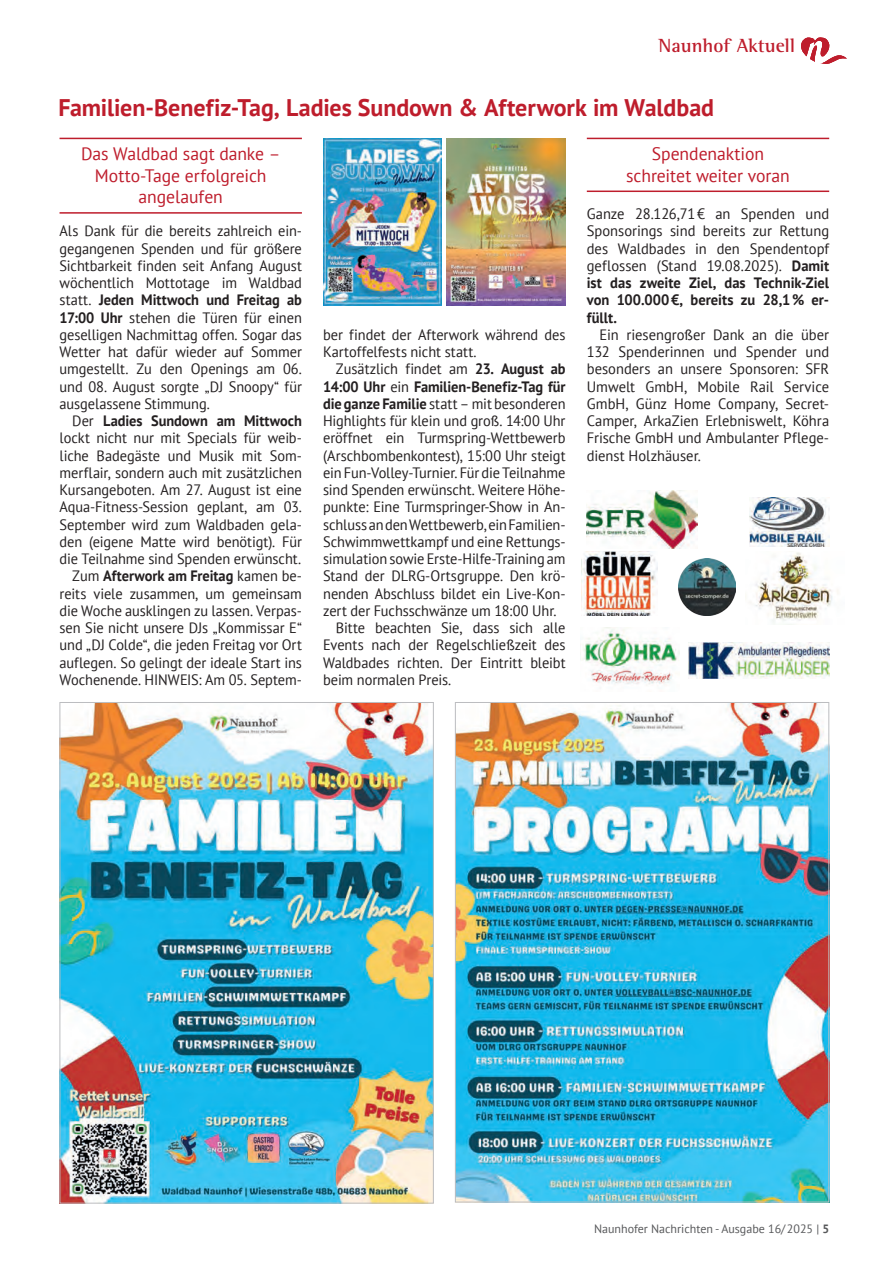
<style>
.page{position:relative;width:893px;height:1263px;background:#fff}
.page>*{position:absolute;margin:0;border:0;box-sizing:border-box;transform-origin:0 0}
.t1{font:700 24px "PT Sans";letter-spacing:-.005em;color:#be1d2c}
.t2{font:700 19.5px "Rotis Semi Serif Std";letter-spacing:.005em;color:#be1d2c}
.t3{font:18px/21.6px "PT Sans";letter-spacing:-.005em;color:#be1d2c;text-align:center}
.t4{font:15px/17.2px "PT Sans";letter-spacing:-.005em;color:#231f20;text-align:justify;scale:.96 1}
.t5{font:15px/17.2px "PT Sans";letter-spacing:-.005em;color:#231f20;text-align:justify}
.t6{font:700 15px "PT Sans";letter-spacing:-.005em;color:#231f20;scale:.96 1}
.t7{font:12px "PT Sans";color:#57585a}
.s1{font-weight:700}
.s2{font-weight:400}
</style>
<div class="page">
<svg style="left:801px;top:37px;width:46px;height:27px"></svg>
<hr style="left:60px;top:138px;width:242px;height:1px;background:#be1d2c">
<hr style="left:60px;top:212px;width:242px;height:2px;background:#be1d2c">
<hr style="left:587px;top:138px;width:242px;height:1px;background:#be1d2c">
<hr style="left:587px;top:191px;width:242px;height:1px;background:#be1d2c">
<img style="left:62px;top:704px;width:370px;height:497px">
<img style="left:323px;top:138px;width:119px;height:168px">
<img style="left:457px;top:704px;width:370px;height:496px">
<img style="left:447px;top:138px;width:118px;height:168px">
<img style="left:749px;top:497px;width:80px;height:50px">
<img style="left:581px;top:552px;width:76px;height:63px">
<img style="left:678px;top:558px;width:58px;height:58px">
<img style="left:587px;top:490px;width:110px;height:59px">
<img style="left:580px;top:628px;width:100px;height:56px">
<img style="left:745px;top:552px;width:93px;height:70px">
<img style="left:688px;top:642px;width:141px;height:36px">
<h2 class="t2" style="left:659px;top:34px;width:138px">Naunhof Aktuell</h2>
<h1 class="t1" style="left:59px;top:91px;width:657px">Familien-Benefiz-Tag, Ladies Sundown &amp; Afterwork im Waldbad</h1>
<p class="t3" style="left:81px;top:143px;width:201px">Das Waldbad sagt danke –<br>Motto-Tage erfolgreich angelaufen</p>
<p class="t4" style="left:60px;top:222px;width:254px">Als Dank für die bereits zahlreich ein&shy;gegangenen Spenden und für größere Sichtbarkeit finden seit Anfang August wöchentlich Mottotage im Waldbad statt. <span class="s1">Jeden Mittwoch und Freitag ab 17:00 Uhr</span> stehen die Türen für einen geselligen Nachmittag offen. Sogar das Wetter hat dafür wieder auf Sommer umgestellt. Zu den Openings am 06. und 08. August sorgte „DJ Snoopy“ für ausgelassene Stimmung.</p>
<p class="t4" style="left:60px;top:412px;width:254px;text-align:right">Der <span class="s1">Ladies Sundown am Mittwoch </span>lockt nicht nur mit Specials für weib&shy;liche Badegäste und Musik mit Som&shy;merflair, sondern auch mit zusätzlichen Kursangeboten. Am 27. August ist eine Aqua-Fitness-Session geplant, am 03.<br>September wird zum Waldbaden gela&shy;den (eigene Matte wird benötigt). Für die Teilnahme sind Spenden erwünscht.<br>Zum <span class="s1">Afterwork am Freitag</span> kamen be&shy;reits viele zusammen, um gemeinsam die Woche ausklingen zu lassen. Verpas&shy;sen Sie nicht unsere DJs „Kommissar E“ und „DJ Colde“, die jeden Freitag vor Ort auflegen. So gelingt der ideale Start ins Wochenende. HINWEIS: Am 05. Septem-</p>
<p class="t3" style="left:626px;top:143px;width:165px">Spendenaktion schreitet weiter voran</p>
<p class="t5" style="left:587px;top:205px;width:244px">Ganze 28.126,71€ an Spenden und Sponsorings sind bereits zur Rettung des Waldbades in den Spendentopf geflossen (Stand 19.08.2025). <span class="s1">Damit ist das zweite Ziel, das Technik-Ziel von 100.000€, bereits zu 28,1% er&shy;füllt.</span></p>
<p class="t5" style="left:587px;top:326px;width:244px;text-indent:13px">Ein riesengroßer Dank an die über 132 Spenderinnen und Spender und besonders an unsere Sponsoren: SFR Umwelt GmbH, Mobile Rail Service GmbH, Günz Home Company, Secret-Camper, ArkaZien Erlebniswelt, Köhra Frische GmbH und Ambulanter Pflege&shy;dienst Holzhäuser.</p>
<p class="t4" style="left:323px;top:326px;width:254px">ber findet der Afterwork während des<br>Kartoffelfests nicht statt.</p>
<p class="t4" style="left:336px;top:360px;width:241px">Zusätzlich findet am <span class="s1">23. August ab</span></p>
<p class="t6" style="left:323px;top:376px;width:254px">14:00 Uhr <span class="s2">ein</span> Familien-Benefiz-Tag für</p>
<p class="t4" style="left:323px;top:395px;width:254px"><span class="s1">die ganze Familie</span> statt – mit besonderen</p>
<p class="t4" style="left:323px;top:412px;width:254px">Highlights für klein und groß. 14:00 Uhr</p>
<p class="t4" style="left:323px;top:429px;width:254px">eröffnet ein Turmspring-Wettbewerb</p>
<p class="t4" style="left:323px;top:446px;width:254px">(Arschbombenkontest), 15:00 Uhr steigt</p>
<p class="t4" style="left:323px;top:464px;width:254px">ein Fun-Volley-Turnier. Für die Teilnahme</p>
<p class="t4" style="left:323px;top:481px;width:254px">sind Spenden erwünscht. Weitere Höhe-</p>
<p class="t4" style="left:323px;top:498px;width:254px">punkte: Eine Turmspringer-Show in An-</p>
<p class="t4" style="left:323px;top:515px;width:254px">schluss an den Wettbewerb, ein Familien-</p>
<p class="t4" style="left:323px;top:533px;width:254px">Schwimmwettkampf und eine Rettungs-</p>
<p class="t4" style="left:323px;top:550px;width:254px">simulation sowie Erste-Hilfe-Training am</p>
<p class="t4" style="left:323px;top:567px;width:254px">Stand der DLRG-Ortsgruppe. Den krö-</p>
<p class="t4" style="left:323px;top:584px;width:254px">nenden Abschluss bildet ein Live-Kon-</p>
<p class="t4" style="left:323px;top:602px;width:245px">zert der Fuchsschwänze um 18:00 Uhr.</p>
<p class="t4" style="left:336px;top:619px;width:241px">Bitte beachten Sie, dass sich alle</p>
<p class="t4" style="left:323px;top:636px;width:254px">Events nach der Regelschließzeit des</p>
<p class="t4" style="left:323px;top:653px;width:254px">Waldbades richten. Der Eintritt bleibt</p>
<p class="t4" style="left:323px;top:671px;width:135px">beim normalen Preis.</p>
<p class="t7" style="left:594px;top:1221px;width:237px">Naunhofer Nachrichten - Ausgabe 16/2025 | <span class="s1">5</span></p>
</div>
